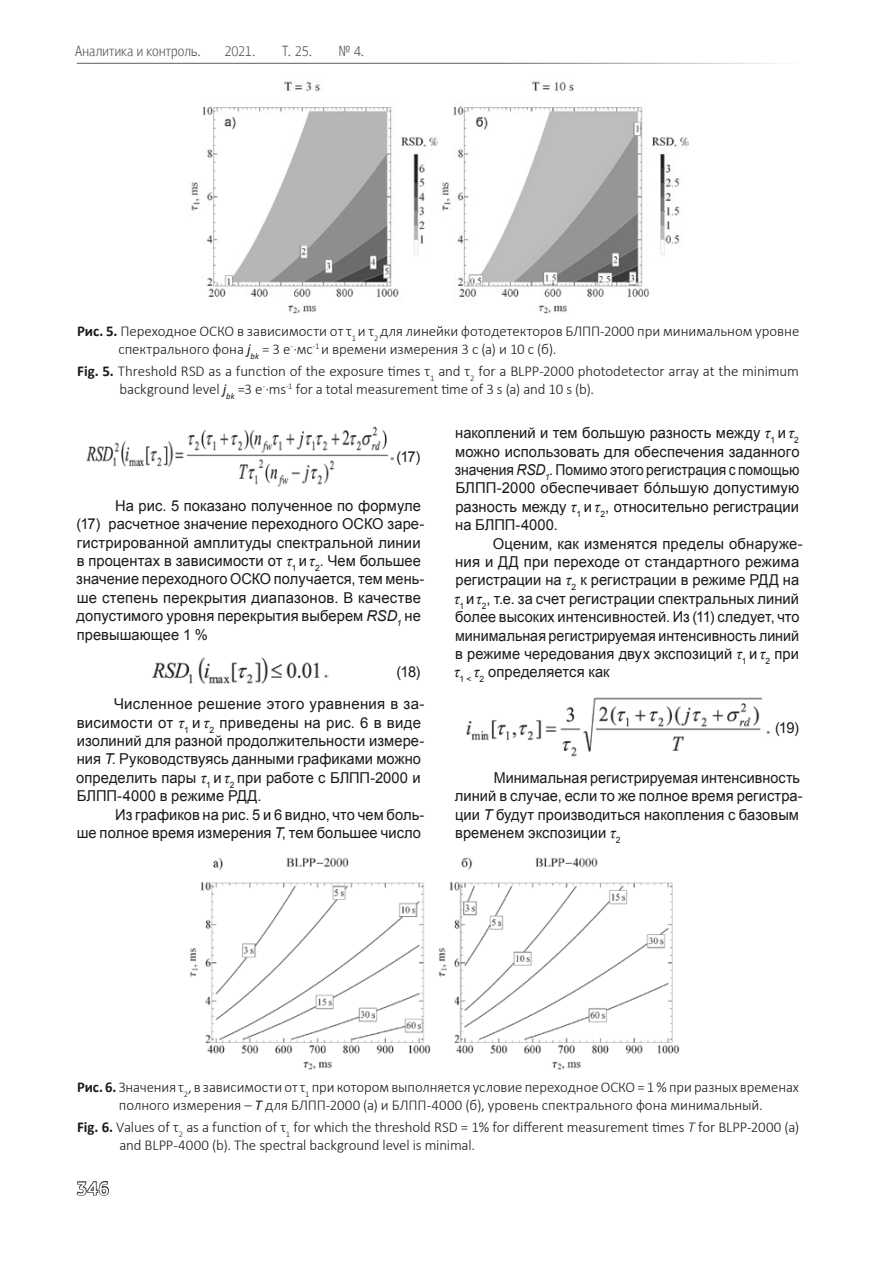
<style>
.page{position:relative;width:893px;height:1263px;background:#fff}
.page>*{position:absolute;margin:0;border:0;box-sizing:border-box;transform-origin:0 0}
.t1{font:15px/18.5px "Arial";letter-spacing:.005em;color:#1a1a1a}
.t2{font:300 15px/18px "Calibri";letter-spacing:-.005em;color:#1a1a1a}
.t3{font:15px/18.5px "Arial";letter-spacing:.005em;color:#1a1a1a;scale:.96 1}
.s1{font-weight:700}
.s2{font-weight:400;font-style:italic}
.s3{font-family:"Times New Roman";font-style:italic;font-size:16.5px}
.s4{font-style:italic}
</style>
<div class="page">
<hr style="left:77px;top:63px;width:722px;height:1px;background:#6e7070">
<img style="left:86px;top:427px;width:308px;height:60px">
<img style="left:151px;top:657px;width:177px;height:27px">
<img style="left:466px;top:697px;width:304px;height:60px">
<img style="left:191px;top:81px;width:498px;height:233px">
<img style="left:190px;top:857px;width:490px;height:212px">
<p class="t2" style="left:118px;top:322px;width:682px;text-indent:-41px"><span class="s1">Рис. 5.</span> Переходное ОСКО в зависимости от τ<sub>1</sub> и τ<sub>2</sub> для линейки фотодетекторов БЛПП‑2000 при минимальном уровне спектрального фона <span class="s2">j</span><sub>bk</sub> = 3 e<sup>-</sup>·мс<sup>-1</sup> и времени измерения 3 с (а) и 10 с (б).</p>
<p class="t2" style="left:120px;top:362px;width:681px;text-indent:-42px"><span class="s1">Fig. 5.</span> Threshold RSD as a function of the exposure times τ<sub>1</sub> and τ<sub>2</sub> for a BLPP‑2000 photodetector array at the minimum background level <span class="s2">j</span><sub>bk</sub> =3 e<sup>-</sup>·ms<sup>-1</sup> for a total measurement time of 3 s (a) and 10 s (b).</p>
<p class="t1" style="left:396px;top:448px;width:25px">(17)</p>
<p class="t1" style="left:76px;top:496px;width:350px;text-indent:39px">На рис. 5 показано полученное по формуле (17) расчетное значение переходного ОСКО заре&shy;гистрированной амплитуды спектральной линии в процентах в зависимости от <span class="s3">τ</span><sub>1</sub> и <span class="s3">τ</span><sub>2</sub>. Чем большее значение переходного ОСКО получается, тем мень&shy;ше степень перекрытия диапазонов. В качестве допустимого уровня перекрытия выберем <span class="s4">RSD</span><sub>1</sub> не превышающее 1 %</p>
<p class="t1" style="left:114px;top:655px;width:312px;line-height:32.4px;text-align:right">(18)<br>Численное решение этого уравнения в за-</p>
<p class="t1" style="left:76px;top:713px;width:350px">висимости от <span class="s3">τ</span><sub>1</sub> и <span class="s3">τ</span><sub>2</sub> приведены на рис. 6 в виде изолиний для разной продолжительности измере&shy;ния <span class="s4">T</span>. Руководствуясь данными графиками можно определить пары <span class="s3">τ</span><sub>1</sub> и <span class="s3">τ</span><sub>2</sub> при работе с БЛПП‑2000 и БЛПП‑4000 в режиме РДД.</p>
<p class="t1" style="left:77px;top:805px;width:349px;text-align:right">Из графиков на рис. 5 и 6 видно, что чем боль-<br>ше полное время измерения <span class="s4">T</span>, тем большее число</p>
<p class="t1" style="left:455px;top:424px;width:346px;text-align:justify">накоплений и тем большую разность между <span class="s3">τ</span><sub>1</sub> и <span class="s3">τ</span><sub>2 </sub>можно использовать для обеспечения заданного значения <span class="s4">RSD</span><sub>1</sub>. Помимо этого регистрация с помощью БЛПП‑2000 обеспечивает бόльшую допустимую разность между <span class="s3">τ</span><sub>1</sub> и <span class="s3">τ</span><sub>2</sub>, относительно регистрации на БЛПП‑4000.</p>
<p class="t1" style="left:454px;top:534px;width:350px;text-indent:39px">Оценим, как изменятся пределы обнаруже&shy;ния и ДД при переходе от стандартного режима регистрации на <span class="s3">τ</span><sub>2</sub> к регистрации в режиме РДД на <span class="s3">τ</span><sub>1</sub> и<span class="s3">τ</span><sub>2</sub>, т.е. за счет регистрации спектральных линий более высоких интенсивностей. Из (11) следует, что минимальная регистрируемая интенсивность линий в режиме чередования двух экспозиций <span class="s3">τ</span><sub>1</sub> и <span class="s3">τ</span><sub>2</sub> при <span class="s3">τ</span><sub>1</sub> <sub>&lt;</sub> <span class="s3">τ</span><sub>2</sub> определяется как</p>
<p class="t1" style="left:775px;top:718px;width:25px">(19)</p>
<p class="t3" style="left:455px;top:768px;width:364px;text-indent:39px">Минимальная регистрируемая интенсивность линий в случае, если то же полное время регистра&shy;ции <span class="s4">T</span> будут производиться накопления с базовым временем экспозиции <span class="s3">τ</span><sub>2</sub></p>
<p class="t2" style="left:77px;top:1078px;width:723px;text-align:center"><span class="s1">Рис. 6.</span> Значения τ<sub>2</sub>, в зависимости от τ<sub>1</sub> при котором выполняется условие переходное ОСКО= 1 % при разных временах полного измерения – <span class="s2">T</span> для БЛПП‑2000 (а) и БЛПП‑4000 (б), уровень спектрального фона минимальный.</p>
<p class="t2" style="left:119px;top:1118px;width:681px;text-indent:-42px"><span class="s1">Fig. 6.</span> Values of τ<sub>2</sub> as a function of τ<sub>1</sub> for which the threshold RSD = 1% for different measurement times <span class="s4">T</span> for BLPP-2000 (a) and BLPP-4000 (b). The spectral background level is minimal.</p>
</div>
